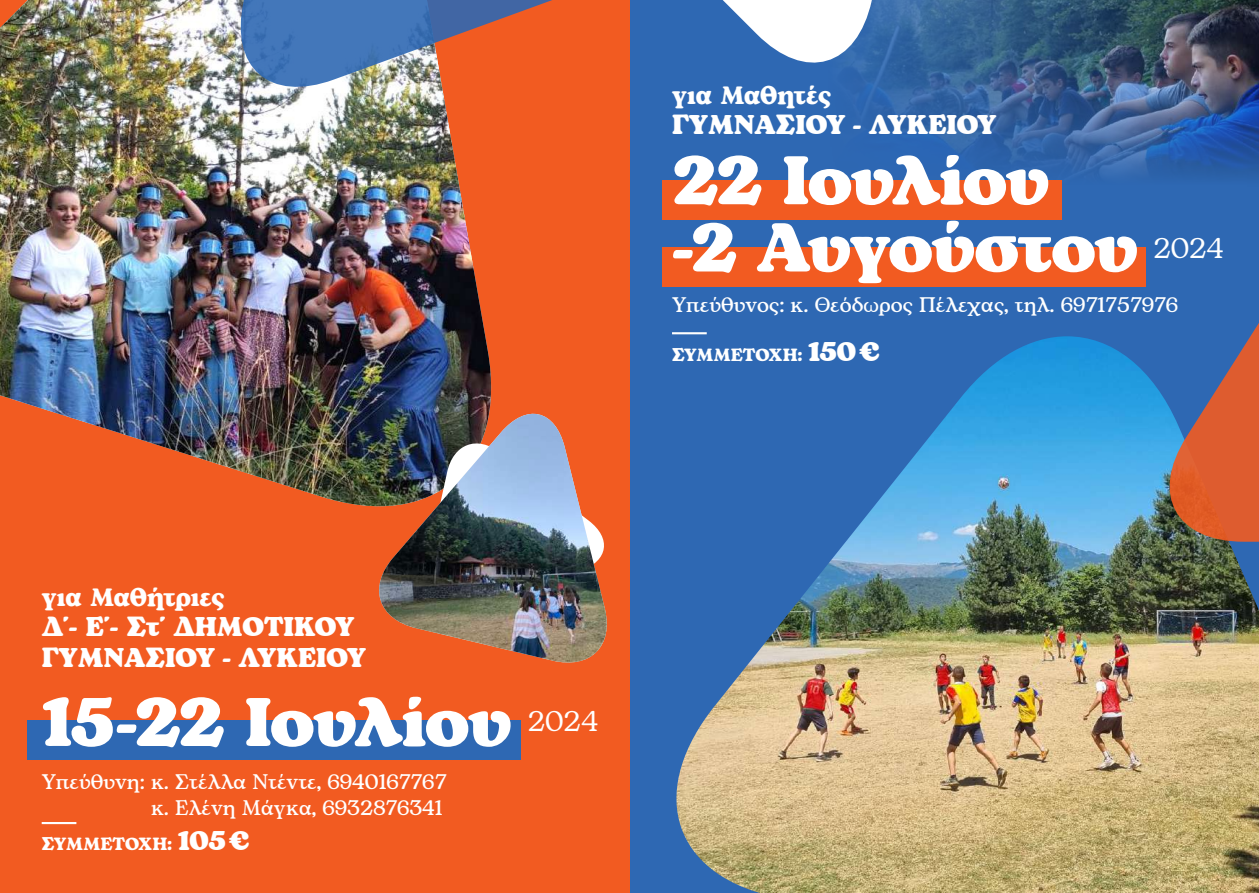
<style>
.page{position:relative;width:1259px;height:893px;background:#fff}
.page>*{position:absolute;margin:0;border:0;box-sizing:border-box;transform-origin:0 0}
.t1{font:800 68.55px/67.2px "Bogart";letter-spacing:-.02em;color:#fff}
.t2{font:28.65px "Bogart";letter-spacing:-.015em;color:#fff}
.t3{font:800 27px/30.6px "Bogart";color:#fff}
.t4{font:700 25.5px "Bogart";letter-spacing:-.01em;color:#fff}
.t5{font:500 21px/25.2px "Bogart";color:#fff;text-align:right}
.t6{font:700 18px "Bogart";letter-spacing:-.01em;color:#fff}
.s1{font-weight:800;font-size:27px}
</style>
<div class="page">
<div style="left:629px;top:0;width:630px;height:893px;background:#2e68b3"></div>
<img style="left:873px;top:0;width:386px;height:187px">
<div style="left:0;top:0;width:629px;height:893px;background:#f25b21"></div>
<div style="left:662px;top:180px;width:399px;height:39px;background:#f25b21"></div>
<div style="left:662px;top:247px;width:483px;height:39px;background:#f25b21"></div>
<div style="left:28px;top:720px;width:493px;height:40px;background:#2e68b3"></div>
<hr style="left:672px;top:332px;width:35px;height:2px;background:#fff">
<hr style="left:42px;top:822px;width:34px;height:2px;background:#fff">
<img style="left:676px;top:336px;width:583px;height:557px">
<img style="left:0;top:0;width:492px;height:506px">
<svg style="left:1168px;top:169px;width:91px;height:373px"></svg>
<svg style="left:723px;top:0;width:221px;height:83px"></svg>
<svg style="left:229px;top:0;width:401px;height:103px"></svg>
<svg style="left:367px;top:402px;width:169px;height:12px"></svg>
<img style="left:367px;top:414px;width:240px;height:249px">
<p class="t4" style="left:672px;top:77px;width:161px">για Μαθητές</p>
<p class="t3" style="left:672px;top:110px;width:326px">ΓΥΜΝΑΣΙΟΥ - ΛΥΚΕΙΟΥ</p>
<h1 class="t1" style="left:672px;top:149px;width:467px">22 Ιουλίου<br>-2 Αυγούστου</h1>
<h2 class="t2" style="left:1152px;top:228px;width:73px">2024</h2>
<p class="t5" style="left:672px;top:292px;width:507px">Υπεύθυνος: κ. Θεόδωρος Πέλεχας, τηλ. 6971757976</p>
<p class="t6" style="left:672px;top:342px;width:209px">ΣΥΜΜΕΤΟΧΗ: <span class="s1">150€</span></p>
<p class="t4" style="left:42px;top:579px;width:184px">για Μαθήτριες</p>
<p class="t3" style="left:42px;top:613px;width:326px">Δ΄- Ε΄- Στ΄ ΔΗΜΟΤΙΚΟΥ<br>ΓΥΜΝΑΣΙΟΥ - ΛΥΚΕΙΟΥ</p>
<h1 class="t1" style="left:42px;top:691px;width:471px">15-22 Ιουλίου</h1>
<p class="t5" style="left:42px;top:770px;width:406px">Υπεύθυνη: κ. Στέλλα Ντέντε, 6940167767 κ. Ελένη Μάγκα, 6932876341</p>
<p class="t6" style="left:42px;top:831px;width:209px">ΣΥΜΜΕΤΟΧΗ: <span class="s1">105€</span></p>
<h2 class="t2" style="left:527px;top:701px;width:73px">2024</h2>
</div>
